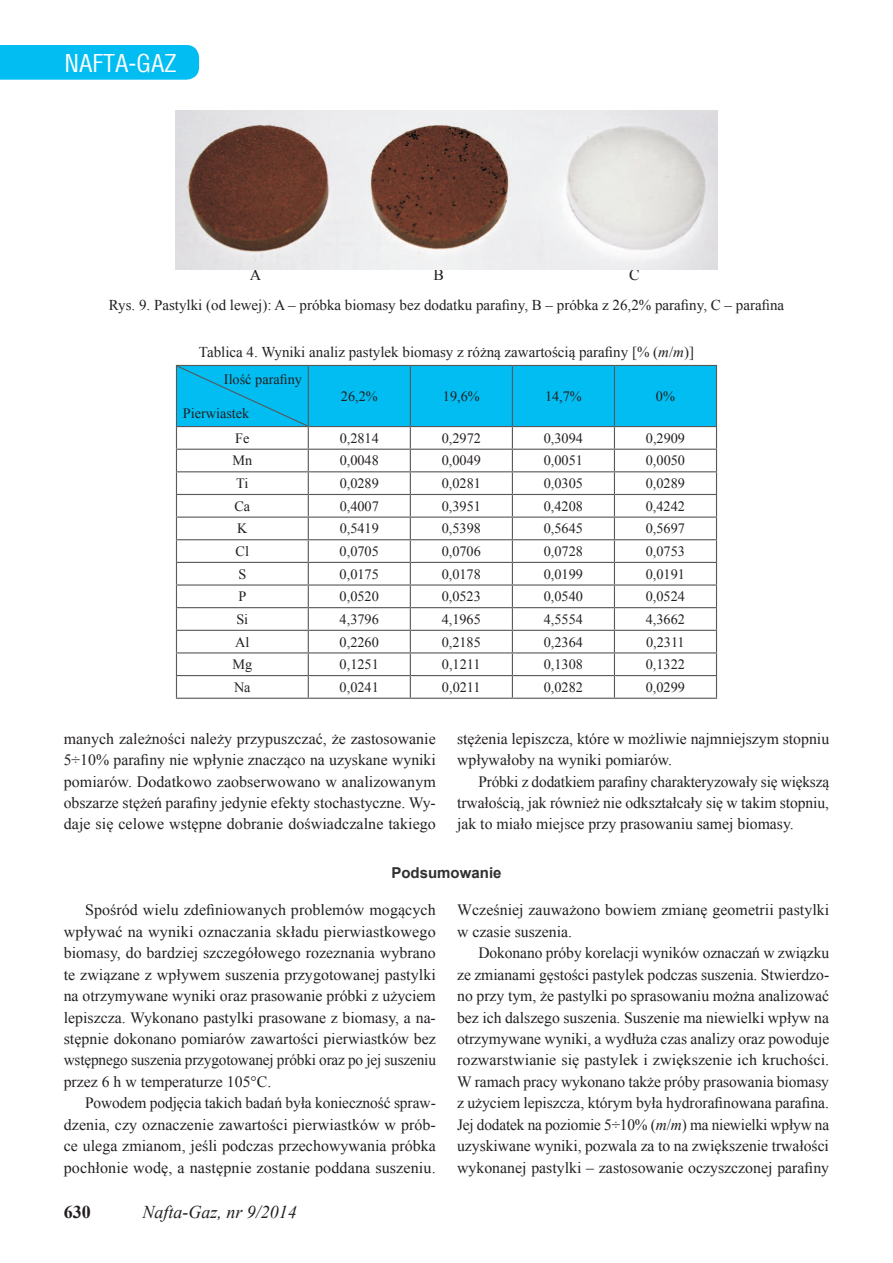
<style>
.page{position:relative;width:893px;height:1263px;background:#fff}
.page>*{position:absolute;margin:0;border:0;box-sizing:border-box;transform-origin:0 0}
.t1{font:24px "Switzerland Condensed";color:#fff}
.t2{font:italic 18px "Times New Roman";color:#231f20}
.t3{font:700 18px "Times New Roman";color:#231f20}
.t4{font:15.75px/21.5px "Times New Roman";color:#231f20;text-align:justify}
.t5{font:15px "Times New Roman";color:#231f20}
.t6{font:700 15px "Arial";color:#312f30}
.t7{font:14.25px "Times New Roman";color:#231f20}
.s1{font-style:italic}
</style>
<div class="page">
<div style="left:0;top:45px;width:199px;height:35px;background:#01bdf2"></div>
<hr style="left:176px;top:698px;width:132px;height:1px;background:#57585a">
<hr style="left:308px;top:698px;width:102px;height:1px;background:#57585a">
<hr style="left:410px;top:698px;width:102px;height:1px;background:#57585a">
<hr style="left:512px;top:698px;width:102px;height:1px;background:#57585a">
<hr style="left:614px;top:698px;width:103px;height:1px;background:#57585a">
<svg style="left:176px;top:365px;width:541px;height:333px"></svg>
<img style="left:176px;top:111px;width:541px;height:158px">
<h1 class="t1" style="left:64px;top:49px;width:114px">NAFTA-GAZ</h1>
<p class="t4" style="left:250px;top:264px;width:13px">A</p>
<p class="t4" style="left:434px;top:264px;width:12px">B</p>
<p class="t4" style="left:629px;top:264px;width:12px">C</p>
<p class="t5" style="left:109px;top:294px;width:677px">Rys. 9. Pastylki (od lewej): A – próbka biomasy bez dodatku parafiny, B – próbka z 26,2% parafiny, C – parafina</p>
<p class="t5" style="left:199px;top:342px;width:497px">Tablica 4. Wyniki analiz pastylek biomasy z różną zawartością parafiny [% (<span class="s1">m</span>/<span class="s1">m</span>)]</p>
<p class="t7" style="left:224px;top:369px;width:79px">Ilość parafiny</p>
<p class="t7" style="left:183px;top:404px;width:68px">Pierwiastek</p>
<p class="t7" style="left:341px;top:387px;width:38px">26,2%</p>
<p class="t7" style="left:443px;top:387px;width:38px">19,6%</p>
<p class="t7" style="left:545px;top:387px;width:38px">14,7%</p>
<p class="t7" style="left:656px;top:387px;width:20px">0%</p>
<p class="t7" style="left:235px;top:428px;width:16px">Fe</p>
<p class="t7" style="left:340px;top:428px;width:41px">0,2814</p>
<p class="t7" style="left:442px;top:428px;width:41px">0,2972</p>
<p class="t7" style="left:544px;top:428px;width:41px">0,3094</p>
<p class="t7" style="left:646px;top:428px;width:41px">0,2909</p>
<p class="t7" style="left:232px;top:451px;width:21px">Mn</p>
<p class="t7" style="left:340px;top:451px;width:41px">0,0048</p>
<p class="t7" style="left:442px;top:451px;width:41px">0,0049</p>
<p class="t7" style="left:544px;top:451px;width:41px">0,0051</p>
<p class="t7" style="left:646px;top:451px;width:41px">0,0050</p>
<p class="t7" style="left:236px;top:474px;width:14px">Ti</p>
<p class="t7" style="left:340px;top:474px;width:41px">0,0289</p>
<p class="t7" style="left:442px;top:474px;width:41px">0,0281</p>
<p class="t7" style="left:544px;top:474px;width:41px">0,0305</p>
<p class="t7" style="left:646px;top:474px;width:41px">0,0289</p>
<p class="t7" style="left:234px;top:496px;width:17px">Ca</p>
<p class="t7" style="left:340px;top:496px;width:41px">0,4007</p>
<p class="t7" style="left:442px;top:496px;width:41px">0,3951</p>
<p class="t7" style="left:544px;top:496px;width:41px">0,4208</p>
<p class="t7" style="left:646px;top:496px;width:41px">0,4242</p>
<p class="t7" style="left:237px;top:519px;width:12px">K</p>
<p class="t7" style="left:340px;top:519px;width:41px">0,5419</p>
<p class="t7" style="left:442px;top:519px;width:41px">0,5398</p>
<p class="t7" style="left:544px;top:519px;width:41px">0,5645</p>
<p class="t7" style="left:646px;top:519px;width:41px">0,5697</p>
<p class="t7" style="left:236px;top:542px;width:15px">Cl</p>
<p class="t7" style="left:340px;top:542px;width:41px">0,0705</p>
<p class="t7" style="left:442px;top:542px;width:41px">0,0706</p>
<p class="t7" style="left:544px;top:542px;width:41px">0,0728</p>
<p class="t7" style="left:646px;top:542px;width:41px">0,0753</p>
<p class="t7" style="left:238px;top:564px;width:9px">S</p>
<p class="t7" style="left:340px;top:564px;width:41px">0,0175</p>
<p class="t7" style="left:442px;top:564px;width:41px">0,0178</p>
<p class="t7" style="left:544px;top:564px;width:41px">0,0199</p>
<p class="t7" style="left:646px;top:564px;width:41px">0,0191</p>
<p class="t7" style="left:239px;top:587px;width:9px">P</p>
<p class="t7" style="left:340px;top:587px;width:41px">0,0520</p>
<p class="t7" style="left:442px;top:587px;width:41px">0,0523</p>
<p class="t7" style="left:544px;top:587px;width:41px">0,0540</p>
<p class="t7" style="left:646px;top:587px;width:41px">0,0524</p>
<p class="t7" style="left:236px;top:610px;width:13px">Si</p>
<p class="t7" style="left:340px;top:610px;width:41px">4,3796</p>
<p class="t7" style="left:442px;top:610px;width:41px">4,1965</p>
<p class="t7" style="left:544px;top:610px;width:41px">4,5554</p>
<p class="t7" style="left:646px;top:610px;width:41px">4,3662</p>
<p class="t7" style="left:235px;top:632px;width:16px">Al</p>
<p class="t7" style="left:340px;top:632px;width:41px">0,2260</p>
<p class="t7" style="left:442px;top:632px;width:41px">0,2185</p>
<p class="t7" style="left:544px;top:632px;width:41px">0,2364</p>
<p class="t7" style="left:646px;top:632px;width:40px">0,2311</p>
<p class="t7" style="left:232px;top:655px;width:21px">Mg</p>
<p class="t7" style="left:340px;top:655px;width:41px">0,1251</p>
<p class="t7" style="left:442px;top:655px;width:40px">0,1211</p>
<p class="t7" style="left:544px;top:655px;width:41px">0,1308</p>
<p class="t7" style="left:646px;top:655px;width:41px">0,1322</p>
<p class="t7" style="left:234px;top:677px;width:18px">Na</p>
<p class="t7" style="left:340px;top:677px;width:41px">0,0241</p>
<p class="t7" style="left:442px;top:677px;width:40px">0,0211</p>
<p class="t7" style="left:544px;top:677px;width:41px">0,0282</p>
<p class="t7" style="left:646px;top:677px;width:41px">0,0299</p>
<p class="t4" style="left:64px;top:727px;width:374px">manych zależności należy przypuszczać, że zastosowanie 5÷10% parafiny nie wpłynie znacząco na uzyskane wyniki pomiarów. Dodatkowo zaobserwowano w analizowanym obszarze stężeń parafiny jedynie efekty stochastyczne. Wy&shy;daje się celowe wstępne dobranie doświadczalne takiego</p>
<p class="t4" style="left:457px;top:727px;width:374px">stężenia lepiszcza, które w możliwie najmniejszym stopniu wpływałoby na wyniki pomiarów.</p>
<p class="t4" style="left:457px;top:770px;width:374px;text-indent:21px">Próbki z dodatkiem parafiny charakteryzowały się większą trwałością, jak również nie odkształcały się w takim stopniu, jak to miało miejsce przy prasowaniu samej biomasy.</p>
<p class="t6" style="left:391px;top:863px;width:112px">Podsumowanie</p>
<p class="t4" style="left:64px;top:899px;width:374px;text-indent:21px">Spośród wielu zdefiniowanych problemów mogących wpływać na wyniki oznaczania składu pierwiastkowego biomasy, do bardziej szczegółowego rozeznania wybrano te związane z wpływem suszenia przygotowanej pastylki na otrzymywane wyniki oraz prasowanie próbki z użyciem lepiszcza. Wykonano pastylki prasowane z biomasy, a na&shy;stępnie dokonano pomiarów zawartości pierwiastków bez wstępnego suszenia przygotowanej próbki oraz po jej suszeniu przez 6 h w temperaturze 105°C.</p>
<p class="t4" style="left:64px;top:1092px;width:374px;text-indent:21px">Powodem podjęcia takich badań była konieczność spraw&shy;dzenia, czy oznaczenie zawartości pierwiastków w prób&shy;ce ulega zmianom, jeśli podczas przechowywania próbka pochłonie wodę, a następnie zostanie poddana suszeniu.</p>
<p class="t4" style="left:457px;top:899px;width:374px">Wcześniej zauważono bowiem zmianę geometrii pastylki w czasie suszenia.</p>
<p class="t4" style="left:457px;top:942px;width:374px;text-indent:21px">Dokonano próby korelacji wyników oznaczań w związku ze zmianami gęstości pastylek podczas suszenia. Stwierdzo&shy;no przy tym, że pastylki po sprasowaniu można analizować bez ich dalszego suszenia. Suszenie ma niewielki wpływ na otrzymywane wyniki, a wydłuża czas analizy oraz powoduje rozwarstwianie się pastylek i zwiększenie ich kruchości.<br>W ramach pracy wykonano także próby prasowania biomasy z użyciem lepiszcza, którym była hydrorafinowana parafina.<br>Jej dodatek na poziomie 5÷10% (<span class="s1">m</span>/<span class="s1">m</span>) ma niewielki wpływ na uzyskiwane wyniki, pozwala za to na zwiększenie trwałości wykonanej pastylki – zastosowanie oczyszczonej parafiny</p>
<p class="t3" style="left:64px;top:1199px;width:28px">630</p>
<p class="t2" style="left:142px;top:1200px;width:156px">Nafta-Gaz, nr 9/2014</p>
</div>
